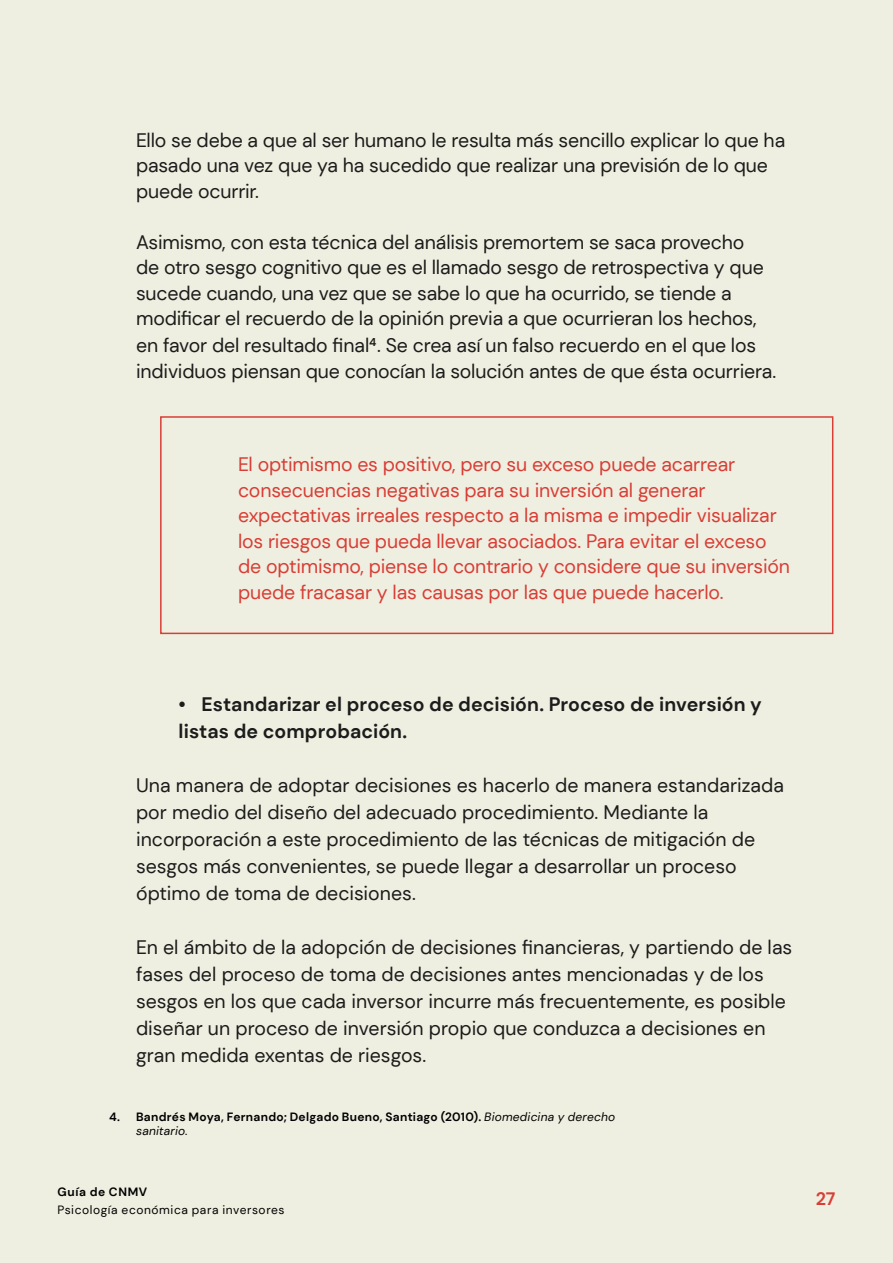
<style>
.page{position:relative;width:893px;height:1263px;background:#efefe1}
.page>*{position:absolute;margin:0;border:0;box-sizing:border-box;transform-origin:0 0}
.t1{font:19.5px/27px "DM Sans";letter-spacing:-.005em;color:#1c1c1c}
.t2{font:19.5px/25.5px "DM Sans";letter-spacing:-.01em;color:#d83e36}
.t3{font:700 19.5px/27px "DM Sans";color:#1c1c1c}
.t4{font:700 18px "DM Sans";color:#d83e36}
.t5{font:700 12px/14.4px "DM Sans";letter-spacing:.025em;color:#000}
.t6{font:12px "DM Sans";letter-spacing:.045em;color:#000}
.t7{font:700 12px "DM Sans";letter-spacing:.055em;color:#000}
.s1{font-weight:400;font-style:italic}
</style>
<div class="page">
<div style="left:160px;top:416px;width:673px;height:218px;border:2px solid #d83e36"></div>
<p class="t1" style="left:136px;top:127px;width:651px;line-height:25.5px">Ello se debe a que al ser humano le resulta más sencillo explicar lo que ha pasado una vez que ya ha sucedido que realizar una previsión de lo que puede ocurrir.</p>
<p class="t1" style="left:136px;top:229px;width:642px;line-height:25.8px">Asimismo, con esta técnica del análisis premortem se saca provecho<br>de otro sesgo cognitivo que es el llamado sesgo de retrospectiva y que sucede cuando, una vez que se sabe lo que ha ocurrido, se tiende a modificar el recuerdo de la opinión previa a que ocurrieran los hechos, en favor del resultado final<sup>4</sup>. Se crea así un falso recuerdo en el que los individuos piensan que conocían la solución antes de que ésta ocurriera.</p>
<p class="t2" style="left:238px;top:451px;width:553px">El optimismo es positivo, pero su exceso puede acarrear consecuencias negativas para su inversión al generar expectativas irreales respecto a la misma e impedir visualizar los riesgos que pueda llevar asociados. Para evitar el exceso de optimismo, piense lo contrario y considere que su inversión puede fracasar y las causas por las que puede hacerlo.</p>
<p class="t3" style="left:179px;top:691px;width:585px">• Estandarizar el proceso de decisión. Proceso de inversión y listas de comprobación.</p>
<p class="t1" style="left:136px;top:772px;width:649px">Una manera de adoptar decisiones es hacerlo de manera estandarizada por medio del diseño del adecuado procedimiento. Mediante la incorporación a este procedimiento de las técnicas de mitigación de sesgos más convenientes, se puede llegar a desarrollar un proceso óptimo de toma de decisiones.</p>
<p class="t1" style="left:136px;top:934px;width:658px">En el ámbito de la adopción de decisiones financieras, y partiendo de las fases del proceso de toma de decisiones antes mencionadas y de los sesgos en los que cada inversor incurre más frecuentemente, es posible diseñar un proceso de inversión propio que conduzca a decisiones en gran medida exentas de riesgos.</p>
<p class="t5" style="left:136px;top:1109px;width:481px;text-indent:-27px">4. Bandrés Moya, Fernando; Delgado Bueno, Santiago (2010). <span class="s1">Biomedicina y derecho sanitario.</span></p>
<p class="t7" style="left:57px;top:1184px;width:91px">Guía de CNMV</p>
<p class="t6" style="left:57px;top:1202px;width:229px">Psicología económica para inversores</p>
<p class="t4" style="left:816px;top:1188px;width:21px">27</p>
</div>
